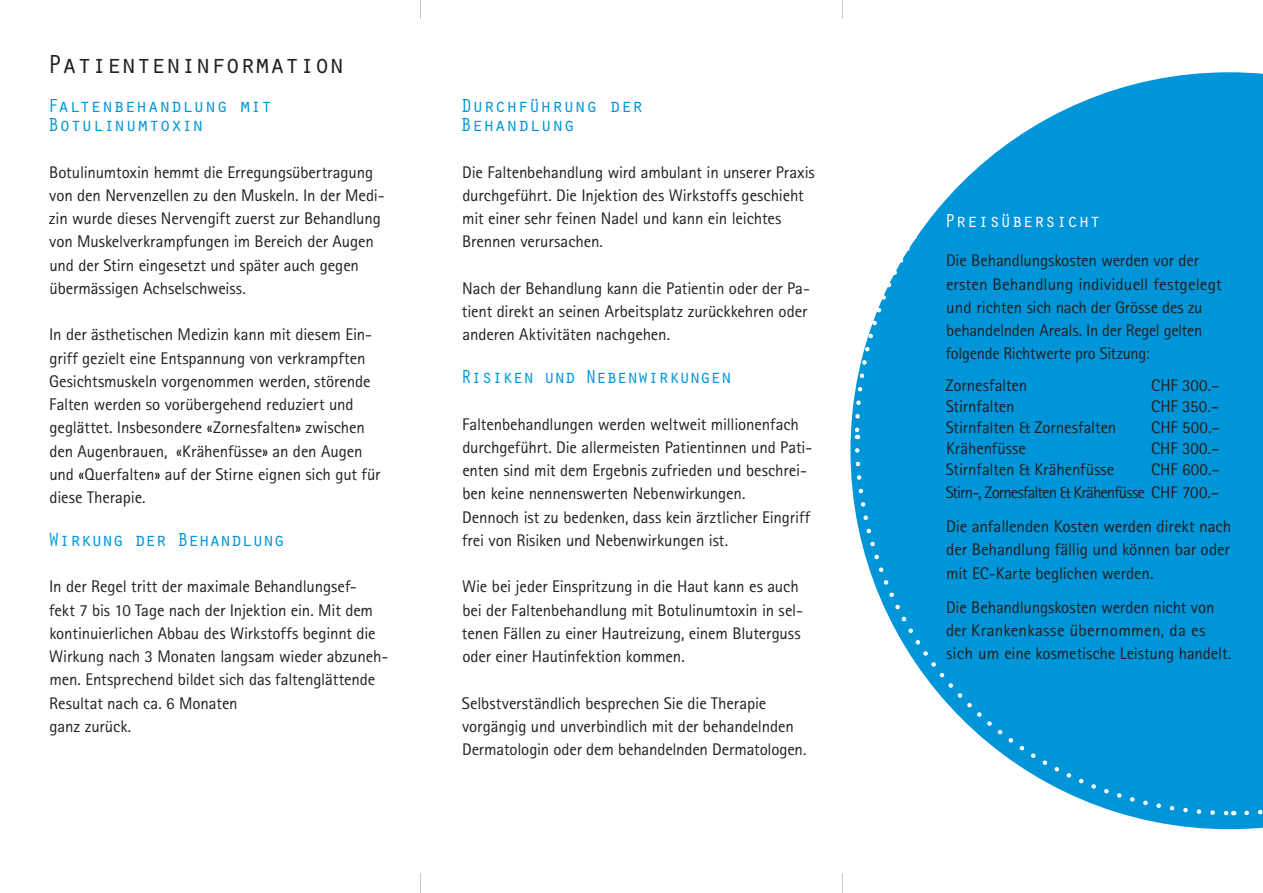
<style>
.page{position:relative;width:1263px;height:893px;background:#fff}
.page>*{position:absolute;margin:0;border:0;box-sizing:border-box;transform-origin:0 0}
.t1{font:27px "Orator Std";letter-spacing:-.05em;color:#231f20}
.t2{font:19.5px/19.5px "Orator Std";letter-spacing:-.04em;color:#0095d9}
.t3{font:19.5px/19.5px "Orator Std";letter-spacing:-.015em;color:#0095d9}
.t4{font:19.5px "Orator Std";letter-spacing:-.01em;color:#fff}
.t5{font:16.8px/23.2px "Rotis Sans Serif Std";letter-spacing:-.01em;color:#231f20}
.t6{font:16.8px/23.2px "Rotis Sans Serif Std";letter-spacing:-.045em;color:#231f20;text-align:right}
</style>
<div class="page">
<svg style="left:850px;top:72px;width:413px;height:757px;fill:#0095d9"></svg>
<svg style="left:852px;top:72px;width:372px;height:363px"></svg>
<svg style="left:852px;top:446px;width:379px;height:372px"></svg>
<div style="left:1242px;top:435px;width:21px;height:382px;background:#0095d9"></div>
<div style="left:1233px;top:72px;width:30px;height:356px;background:#0095d9"></div>
<svg style="left:842px;top:0;width:1px;height:18px"></svg>
<svg style="left:842px;top:873px;width:1px;height:20px"></svg>
<h1 class="t1" style="left:47px;top:44px;width:300px">Patienteninformation</h1>
<p class="t2" style="left:47px;top:94px;width:227px">Faltenbehandlung mit<br>Botulinumtoxin</p>
<p class="t5" style="left:49px;top:160px;width:337px">Botulinumtoxin hemmt die Erregungsübertragung von den Nervenzellen zu den Muskeln. In der Medi&shy;zin wurde dieses Nervengift zuerst zur Behandlung von Muskelverkrampfungen im Bereich der Augen und der Stirn eingesetzt und später auch gegen übermässigen Achselschweiss.</p>
<p class="t5" style="left:49px;top:323px;width:333px">In der ästhetischen Medizin kann mit diesem Ein&shy;griff gezielt eine Entspannung von verkrampften Gesichtsmuskeln vorgenommen werden, störende Falten werden so vorübergehend reduziert und geglättet. Insbesondere «Zornesfalten» zwischen den Augenbrauen, «Krähenfüsse» an den Augen und «Querfalten» auf der Stirne eignen sich gut für diese Therapie.</p>
<p class="t2" style="left:48px;top:529px;width:238px">Wirkung der Behandlung</p>
<p class="t5" style="left:49px;top:575px;width:341px">In der Regel tritt der maximale Behandlungsef-<br>fekt 7 bis 10 Tage nach der Injektion ein. Mit dem kontinuierlichen Abbau des Wirkstoffs beginnt die Wirkung nach 3 Monaten langsam wieder abzuneh&shy;men. Entsprechend bildet sich das faltenglättende Resultat nach ca. 6 Monaten<br>ganz zurück.</p>
<p class="t3" style="left:460px;top:95px;width:185px">Durchführung der<br>Behandlung</p>
<p class="t5" style="left:462px;top:160px;width:354px">Die Faltenbehandlung wird ambulant in unserer Praxis durchgeführt. Die Injektion des Wirkstoffs geschieht mit einer sehr feinen Nadel und kann ein leichtes Brennen verursachen.</p>
<p class="t5" style="left:462px;top:276px;width:350px">Nach der Behandlung kann die Patientin oder der Pa&shy;tient direkt an seinen Arbeitsplatz zurückkehren oder anderen Aktivitäten nachgehen.</p>
<p class="t2" style="left:461px;top:366px;width:273px">Risiken und Nebenwirkungen</p>
<p class="t5" style="left:462px;top:412px;width:352px">Faltenbehandlungen werden weltweit millionenfach durchgeführt. Die allermeisten Patientinnen und Pati&shy;enten sind mit dem Ergebnis zufrieden und beschrei&shy;ben keine nennenswerten Nebenwirkungen.<br>Dennoch ist zu bedenken, dass kein ärztlicher Eingriff frei von Risiken und Nebenwirkungen ist.</p>
<p class="t5" style="left:462px;top:575px;width:343px">Wie bei jeder Einspritzung in die Haut kann es auch bei der Faltenbehandlung mit Botulinumtoxin in sel&shy;tenen Fällen zu einer Hautreizung, einem Bluterguss oder einer Hautinfektion kommen.</p>
<p class="t5" style="left:462px;top:691px;width:346px">Selbstverständlich besprechen Sie die Therapie vorgängig und unverbindlich mit der behandelnden<br>Dermatologin oder dem behandelnden Dermatologen.</p>
<p class="t4" style="left:944px;top:206px;width:158px">Preisübersicht</p>
<p class="t5" style="left:946px;top:249px;width:278px">Die Behandlungskosten werden vor der ersten Behandlung individuell festgelegt und richten sich nach der Grösse des zu behandelnden Areals. In der Regel gelten folgende Richtwerte pro Sitzung:</p>
<p class="t5" style="left:945px;top:374px;width:84px">Zornesfalten</p>
<p class="t5" style="left:1151px;top:374px;width:70px">CHF 300.–</p>
<p class="t5" style="left:946px;top:395px;width:70px">Stirnfalten</p>
<p class="t5" style="left:1151px;top:395px;width:70px">CHF 350.–</p>
<p class="t5" style="left:946px;top:416px;width:172px">Stirnfalten &amp; Zornesfalten</p>
<p class="t5" style="left:1151px;top:416px;width:70px">CHF 500.–</p>
<p class="t5" style="left:946px;top:437px;width:82px">Krähenfüsse</p>
<p class="t5" style="left:1151px;top:437px;width:70px">CHF 300.–</p>
<p class="t5" style="left:946px;top:458px;width:170px">Stirnfalten &amp; Krähenfüsse</p>
<p class="t6" style="left:946px;top:458px;width:276px">CHF 600.–<br>Stirn-, Zornesfalten &amp; Krähenfüsse CHF 700.–</p>
<p class="t5" style="left:946px;top:515px;width:287px;text-align:justify">Die anfallenden Kosten werden direkt nach der Behandlung fällig und können bar oder mit EC-Karte beglichen werden.</p>
<p class="t5" style="left:946px;top:595px;width:287px">Die Behandlungskosten werden nicht von der Krankenkasse übernommen, da es sich um eine kosmetische Leistung handelt.</p>
</div>
